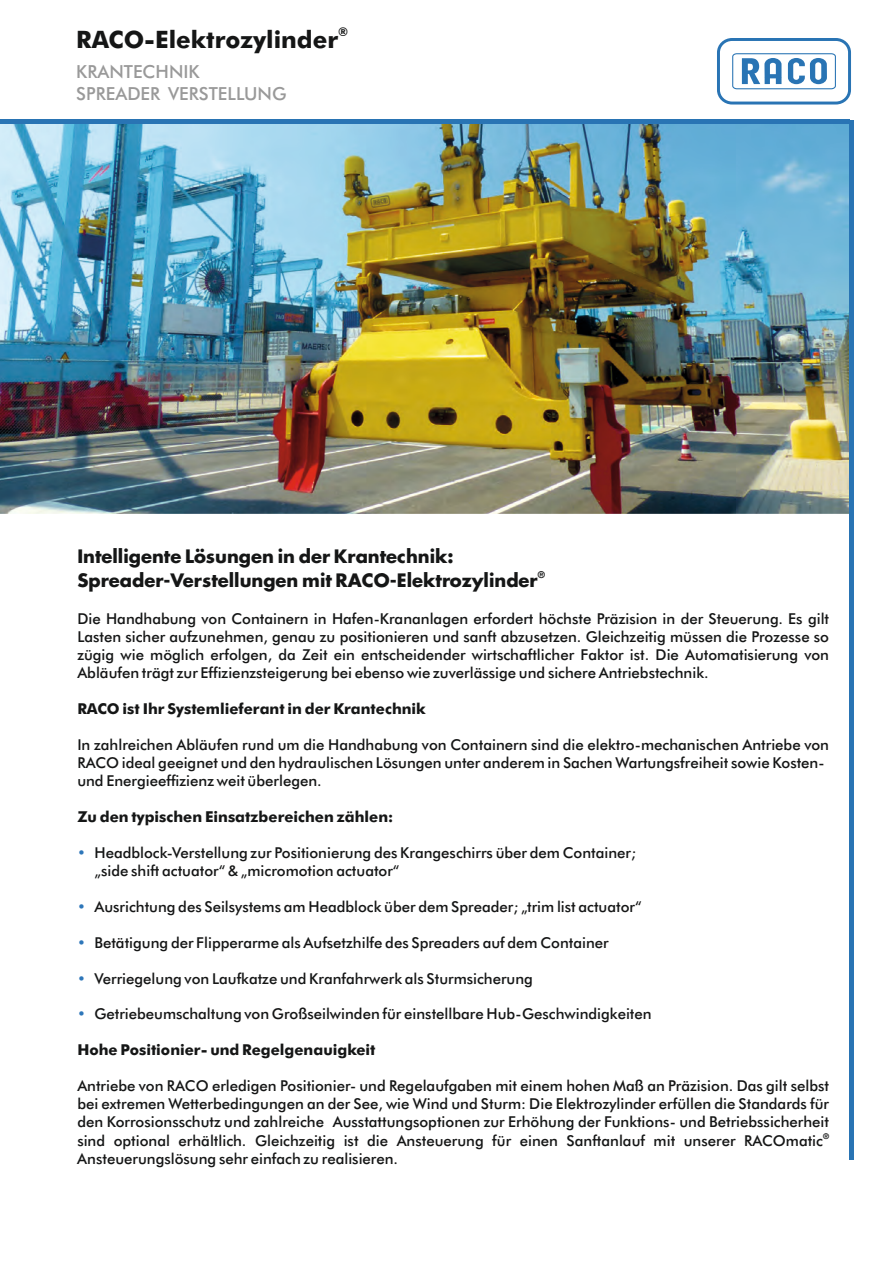
<style>
.page{position:relative;width:893px;height:1263px;background:#fff}
.page>*{position:absolute;margin:0;border:0;box-sizing:border-box;transform-origin:0 0}
.t1{font:700 24px "Futura BT";color:#151616}
.t2{font:700 18px/24px "Futura";color:#151616}
.t3{font:500 18px/21.6px "Futura BT";color:#999}
.t4{font:500 15px/18px "Futura BT";color:#151616}
.t5{font:700 15px "Futura BT";color:#151616}
.t6{font:500 15px "Futura BT";color:#2d76b9}
.t7{font:700 12px "Futura BT";color:#151616}
.t8{font:700 9px "Futura";color:#151616}
.t9{font:700 7.5px "Futura";color:#151616}
</style>
<div class="page">
<img style="left:0;top:124px;width:849px;height:390px">
<div style="left:717px;top:38px;width:134px;height:67px;border:3px solid #2974b4;border-radius:13px"></div>
<svg style="left:732px;top:53px;width:104px;height:37px"></svg>
<div style="left:849px;top:120px;width:5px;height:1039px;background:#2974b4"></div>
<hr style="left:0;top:120px;width:849px;height:4px;background:#2974b4">
<p class="t7" style="left:338px;top:27px;width:11px">®</p>
<h1 class="t1" style="left:76px;top:30px;width:263px">RACO-Elektrozylinder</h1>
<p class="t3" style="left:76px;top:63px;width:212px">KRANTECHNIK<br>SPREADER VERSTELLUNG</p>
<p class="t2" style="left:77px;top:545px;width:462px">Intelligente Lösungen in der Krantechnik:<br>Spreader-Verstellungen mit RACO-Elektrozylinder</p>
<p class="t4" style="left:77px;top:611px;width:753px;text-align:justify">Die Handhabung von Containern in Hafen-Krananlagen erfordert höchste Präzision in der Steuerung. Es gilt Lasten sicher aufzunehmen, genau zu positionieren und sanft abzusetzen. Gleichzeitig müssen die Prozesse so zügig wie möglich erfolgen, da Zeit ein entscheidender wirtschaftlicher Faktor ist. Die Automatisierung von Abläufen trägt zur Effizienzsteigerung bei ebenso wie zuverlässige und sichere Antriebstechnik.</p>
<p class="t5" style="left:77px;top:702px;width:350px">RACO ist Ihr Systemlieferant in der Krantechnik</p>
<p class="t4" style="left:77px;top:737px;width:753px">In zahlreichen Abläufen rund um die Handhabung von Containern sind die elektro-mechanischen Antriebe von<br>RACO ideal geeignet und den hydraulischen Lösungen unter anderem in Sachen Wartungsfreiheit sowie Kosten&shy;und Energieeffizienz weit überlegen.</p>
<p class="t5" style="left:77px;top:810px;width:317px">Zu den typischen Einsatzbereichen zählen:</p>
<p class="t4" style="left:94px;top:845px;width:543px">Headblock-Verstellung zur Positionierung des Krangeschirrs über dem Container; „side shift actuator“ &amp; „micromotion actuator“</p>
<p class="t4" style="left:94px;top:899px;width:549px">Ausrichtung des Seilsystems am Headblock über dem Spreader; „trim list actuator“</p>
<p class="t4" style="left:94px;top:935px;width:516px">Betätigung der Flipperarme als Aufsetzhilfe des Spreaders auf dem Container</p>
<p class="t4" style="left:94px;top:971px;width:440px">Verriegelung von Laufkatze und Kranfahrwerk als Sturmsicherung</p>
<p class="t4" style="left:94px;top:1006px;width:559px">Getriebeumschaltung von Großseilwinden für einstellbare Hub-Geschwindigkeiten</p>
<p class="t5" style="left:77px;top:1044px;width:300px">Hohe Positionier- und Regelgenauigkeit</p>
<p class="t4" style="left:77px;top:1078px;width:753px">Antriebe von RACO erledigen Positionier- und Regelaufgaben mit einem hohen Maß an Präzision. Das gilt selbst bei extremen Wetterbedingungen an der See, wie Wind und Sturm: Die Elektrozylinder erfüllen die Standards für den Korrosionsschutz und zahlreiche Ausstattungsoptionen zur Erhöhung der Funktions- und Betriebssicherheit sind optional erhältlich. Gleichzeitig ist die Ansteuerung für einen Sanftanlauf mit unserer RACOmatic Ansteuerungslösung sehr einfach zu realisieren.</p>
<p class="t8" style="left:538px;top:570px;width:9px">®</p>
<p class="t6" style="left:77px;top:846px;width:10px">•</p>
<p class="t6" style="left:77px;top:900px;width:10px">•</p>
<p class="t6" style="left:77px;top:936px;width:10px">•</p>
<p class="t6" style="left:77px;top:972px;width:10px">•</p>
<p class="t6" style="left:77px;top:1008px;width:10px">•</p>
<p class="t9" style="left:823px;top:1133px;width:7px">®</p>
</div>
